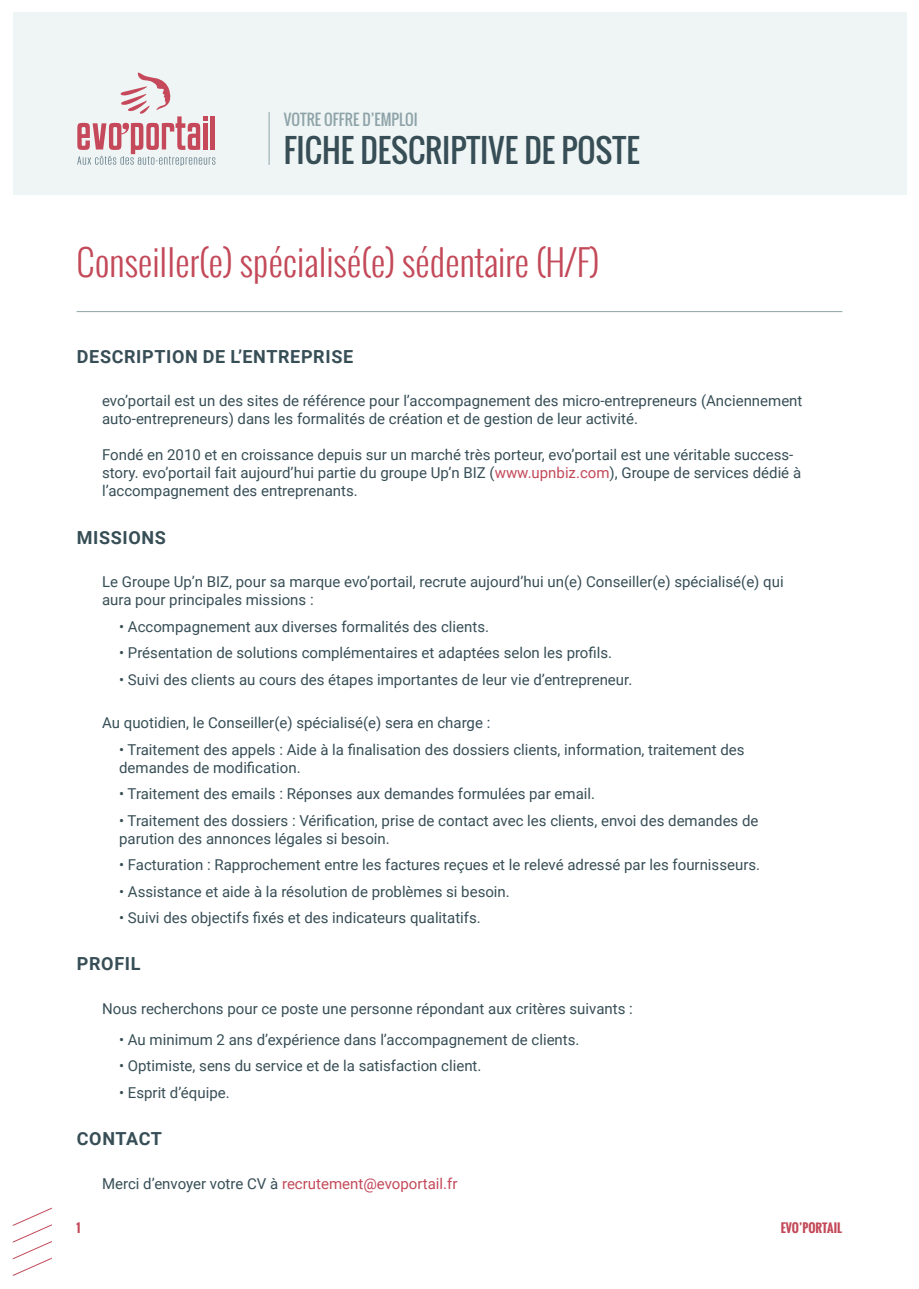
<style>
.page{position:relative;width:919px;height:1289px;background:#fff}
.page>*{position:absolute;margin:0;border:0;box-sizing:border-box;transform-origin:0 0}
.t1{font:300 36px "Oswald";color:#c34959}
.t2{font:31.5px "Oswald";color:#374e56}
.t3{font:700 18px "Roboto";letter-spacing:.035em;color:#374e56}
.t4{font:15px/18px "Roboto";color:#374e56}
.t5{font:15px "Roboto";color:#c34959}
.t6{font:15px "Oswald";color:#8ea3a9}
.t7{font:700 12px "Oswald";color:#c34959}
.s1{color:#c34959}
.s2{color:#374e56}
</style>
<div class="page">
<svg style="left:13px;top:1207px;width:39px;height:69px"></svg>
<div style="left:13px;top:13px;width:893px;height:182px;background:#eff5f4"></div>
<svg style="left:77px;top:72px;width:138px;height:94px"></svg>
<hr style="left:269px;top:112px;width:1px;height:53px;background:#8ea3a9">
<hr style="left:77px;top:311px;width:765px;height:1px;background:#8ea3a9">
<p class="t6" style="left:284px;top:109px;width:135px">VOTRE OFFRE D’EMPLOI</p>
<h2 class="t2" style="left:284px;top:127px;width:357px">FICHE DESCRIPTIVE DE POSTE</h2>
<h1 class="t1" style="left:77px;top:236px;width:524px">Conseiller(e) spécialisé(e) sédentaire (H/F)</h1>
<p class="t3" style="left:77px;top:344px;width:278px">DESCRIPTION DE L’ENTREPRISE</p>
<p class="t4" style="left:102px;top:391px;width:701px">evo’portail est un des sites de référence pour l’accompagnement des micro-entrepreneurs (Anciennement auto-entrepreneurs) dans les formalités de création et de gestion de leur activité.</p>
<p class="t4" style="left:102px;top:445px;width:700px">Fondé en 2010 et en croissance depuis sur un marché très porteur, evo’portail est une véritable success&shy;story. evo’portail fait aujourd’hui partie du groupe Up’n BIZ (<span class="s1">www.upnbiz.com</span>), Groupe de services dédié à l’accompagnement des entreprenants.</p>
<p class="t3" style="left:77px;top:524px;width:91px">MISSIONS</p>
<p class="t4" style="left:102px;top:572px;width:683px">Le Groupe Up’n BIZ, pour sa marque evo’portail, recrute aujourd’hui un(e) Conseiller(e) spécialisé(e) qui aura pour principales missions :</p>
<p class="t4" style="left:119px;top:616px;width:371px">• Accompagnement aux diverses formalités des clients.</p>
<p class="t4" style="left:119px;top:643px;width:494px">• Présentation de solutions complémentaires et adaptées selon les profils.</p>
<p class="t4" style="left:119px;top:669px;width:514px">• Suivi des clients au cours des étapes importantes de leur vie d’entrepreneur.</p>
<p class="t4" style="left:102px;top:713px;width:389px">Au quotidien, le Conseiller(e) spécialisé(e) sera en charge :</p>
<p class="t4" style="left:119px;top:739px;width:627px">• Traitement des appels : Aide à la finalisation des dossiers clients, information, traitement des demandes de modification.</p>
<p class="t4" style="left:119px;top:784px;width:477px">• Traitement des emails : Réponses aux demandes formulées par email.</p>
<p class="t4" style="left:119px;top:811px;width:641px">• Traitement des dossiers : Vérification, prise de contact avec les clients, envoi des demandes de parution des annonces légales si besoin.</p>
<p class="t4" style="left:119px;top:855px;width:642px">• Facturation : Rapprochement entre les factures reçues et le relevé adressé par les fournisseurs.</p>
<p class="t4" style="left:119px;top:882px;width:392px">• Assistance et aide à la résolution de problèmes si besoin.</p>
<p class="t4" style="left:119px;top:908px;width:363px">• Suivi des objectifs fixés et des indicateurs qualitatifs.</p>
<p class="t3" style="left:77px;top:951px;width:65px">PROFIL</p>
<p class="t4" style="left:102px;top:999px;width:532px">Nous recherchons pour ce poste une personne répondant aux critères suivants :</p>
<p class="t4" style="left:119px;top:1029px;width:462px">• Au minimum 2 ans d’expérience dans l’accompagnement de clients.</p>
<p class="t4" style="left:119px;top:1056px;width:364px">• Optimiste, sens du service et de la satisfaction client.</p>
<p class="t4" style="left:119px;top:1082px;width:112px">• Esprit d’équipe.</p>
<p class="t3" style="left:77px;top:1125px;width:87px">CONTACT</p>
<p class="t5" style="left:102px;top:1172px;width:357px"><span class="s2">Merci d’envoyer votre CV à</span> recrutement@evoportail.fr</p>
<p class="t7" style="left:77px;top:1219px;width:5px">1</p>
<p class="t7" style="left:780px;top:1219px;width:63px">EVO’PORTAIL</p>
</div>
